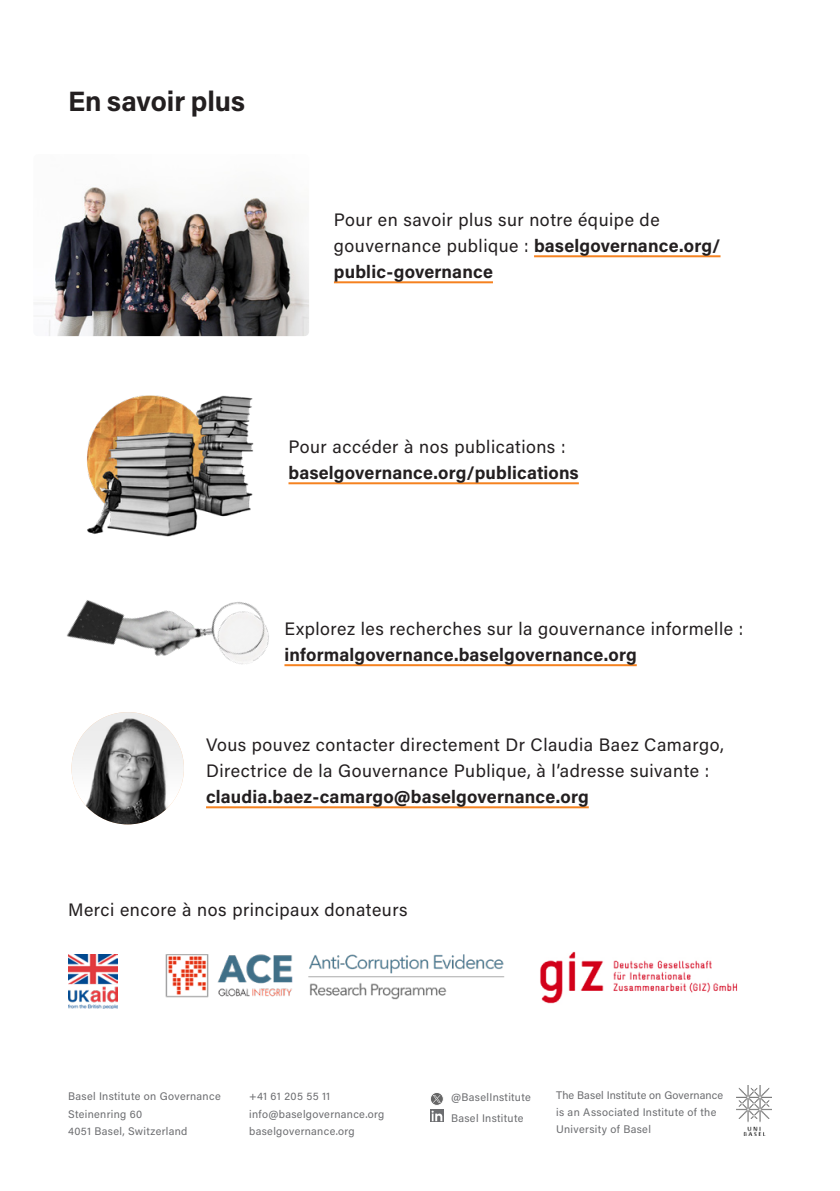
<style>
.page{position:relative;width:840px;height:1191px;background:#fff}
.page>*{position:absolute;margin:0;border:0;box-sizing:border-box;transform-origin:0 0}
._1___TITLE_3_border_top__box___iwt{font:700 28px "Acumin Pro";color:#231f20}
.A5_main_text{font:18px/26px "Acumin Pro";letter-spacing:.03em;color:#231f20}
.A5_main_text-2{font:700 18px/26px "Acumin Pro";letter-spacing:.01em;color:#231f20}
.t1{font:11px/17px "Acumin Pro";letter-spacing:.03em;color:#6c6d70}
.s1{font-weight:700}
.s2{font-weight:400}
</style>
<div class="page">
<svg style="left:430px;top:1092px;width:13px;height:13px"></svg>
<div style="left:430px;top:1092px;width:13px;height:13px;border:1px solid #fff;border-radius:50%"></div>
<svg style="left:432px;top:1095px;width:8px;height:7px"></svg>
<svg style="left:430px;top:1109px;width:13px;height:13px"></svg>
<svg style="left:431px;top:1110px;width:11px;height:11px"></svg>
<img style="left:736px;top:1086px;width:35px;height:49px">
<hr style="left:533px;top:255px;width:187px;height:2px;background:#f58220">
<hr style="left:334px;top:281px;width:158px;height:2px;background:#f58220">
<img style="left:68px;top:954px;width:49px;height:54px">
<img style="left:540px;top:951px;width:198px;height:53px">
<img style="left:165px;top:954px;width:340px;height:46px">
<img style="left:34px;top:187px;width:275px;height:149px">
<img style="left:87px;top:395px;width:167px;height:117px">
<hr style="left:288px;top:482px;width:290px;height:2px;background:#f58220">
<hr style="left:284px;top:664px;width:352px;height:2px;background:#f58220">
<hr style="left:206px;top:806px;width:382px;height:2px;background:#f58220">
<img style="left:71px;top:712px;width:113px;height:112px;border-radius:56px">
<img style="left:66px;top:512px;width:228px;height:239px">
<p class="_1___TITLE_3_border_top__box___iwt" style="left:68px;top:82px;width:178px">En savoir plus</p>
<p class="A5_main_text" style="left:334px;top:206px;width:388px">Pour en savoir plus sur notre équipe de gouvernance publique : <span class="s1">baselgovernance.org/ public-governance</span></p>
<p class="A5_main_text-2" style="left:288px;top:433px;width:292px"><span class="s2">Pour accéder à nos publications : </span>baselgovernance.org/publications</p>
<p class="A5_main_text" style="left:284px;top:615px;width:460px">Explorez les recherches sur la gouvernance informelle : <span class="s1">informalgovernance.baselgovernance.org</span></p>
<p class="A5_main_text" style="left:206px;top:731px;width:519px">Vous pouvez contacter directement Dr Claudia Baez Camargo,<br>Directrice de la Gouvernance Publique, à l’adresse suivante : <span class="s1">claudia.baez-camargo@baselgovernance.org</span></p>
<p class="A5_main_text" style="left:68px;top:895px;width:341px">Merci encore à nos principaux donateurs</p>
<p class="t1" style="left:68px;top:1087px;width:154px">Basel Institute on Governance<br>Steinenring 60<br>4051 Basel, Switzerland</p>
<p class="t1" style="left:249px;top:1087px;width:137px">+41 61 205 55 11 info@baselgovernance.org baselgovernance.org</p>
<p class="t1" style="left:451px;top:1086px;width:81px;line-height:21.4px">@BaselInstitute<br>Basel Institute</p>
<p class="t1" style="left:556px;top:1085px;width:168px">The Basel Institute on Governance is an Associated Institute of the<br>University of Basel</p>
</div>
